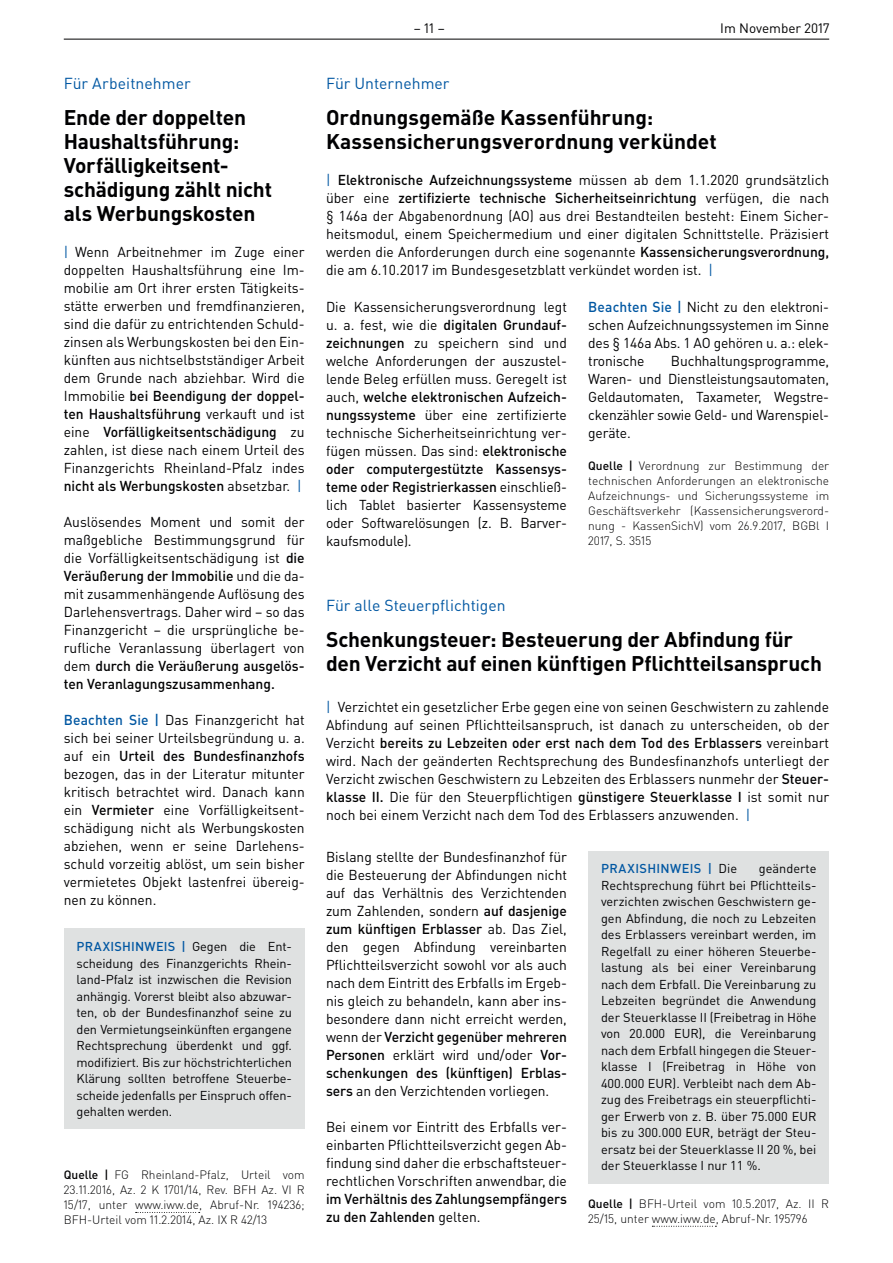
<style>
.page{position:relative;width:893px;height:1263px;background:#fff}
.page>*{position:absolute;margin:0;border:0;box-sizing:border-box;transform-origin:0 0}
.t1{font:700 21px/24px "DIN Pro";letter-spacing:-.01em;color:#000002}
.t2{font:15.75px "DIN Pro";color:#0157a2}
.t3{font:14.25px/18px "DIN Pro";color:#000002;text-align:justify}
.t4{font:500 14.25px/18px "DIN Pro";color:#000002}
.t5{font:13.5px "DIN Pro";color:#000002}
.t6{font:12.75px/16.5px "DIN Pro";letter-spacing:-.01em;color:#000002;text-align:justify}
.t7{font:500 12.75px "DIN Pro";letter-spacing:.03em;color:#0157a2}
.t8{font:300 12px/15px "DIN Pro";color:#000002;text-align:justify}
.s1{color:#0157a2}
.s2{font-weight:500}
.s3{font-weight:500;color:#0157a2}
.s4{font-weight:400}
.s5{font-weight:400;color:#000002}
</style>
<div class="page">
<hr style="left:64px;top:39px;width:765px;height:1px;background:#000002">
<svg style="left:136px;top:1212px;width:64px;height:1px"></svg>
<div style="left:64px;top:929px;width:241px;height:200px;background:#dfe1e1"></div>
<svg style="left:652px;top:1226px;width:64px;height:1px"></svg>
<div style="left:588px;top:851px;width:241px;height:332px;background:#dfe1e1"></div>
<p class="t2" style="left:64px;top:73px;width:128px">Für Arbeitnehmer</p>
<h1 class="t1" style="left:64px;top:105px;width:210px">Ende der doppelten<br>Haushaltsführung:<br>Vorfälligkeitsent&shy;schädigung zählt nicht als Werbungskosten</h1>
<p class="t3" style="left:64px;top:243px;width:242px"><span class="s1">|</span> Wenn Arbeitnehmer im Zuge einer doppelten Haushaltsführung eine Im&shy;mobilie am Ort ihrer ersten Tätigkeits&shy;stätte erwerben und fremdfinanzieren, sind die dafür zu entrichtenden Schuld&shy;zinsen als Werbungskosten bei den Ein&shy;künften aus nichtselbstständiger Arbeit dem Grunde nach abziehbar. Wird die Immobilie <span class="s2">bei Beendigung der doppel&shy;ten Haushaltsführung</span> verkauft und ist eine <span class="s2">Vorfälligkeitsentschädigung</span> zu zahlen, ist diese nach einem Urteil des Finanzgerichts Rheinland-Pfalz indes <span class="s2">nicht als Werbungskosten</span> absetzbar. <span class="s1">|</span></p>
<p class="t3" style="left:64px;top:513px;width:242px">Auslösendes Moment und somit der maßgebliche Bestimmungsgrund für die Vorfälligkeitsentschädigung ist <span class="s2">die Veräußerung der Immobilie</span> und die da&shy;mit zusammenhängende Auflösung des Darlehensvertrags. Daher wird – so das Finanzgericht – die ursprüngliche be&shy;rufliche Veranlassung überlagert von dem <span class="s2">durch die Veräußerung ausgelös&shy;ten Veranlagungszusammenhang.</span></p>
<p class="t3" style="left:64px;top:711px;width:242px"><span class="s3">Beachten Sie |</span> Das Finanzgericht hat sich bei seiner Urteilsbegründung u. a. auf ein <span class="s2">Urteil des Bundesfinanzhofs </span>bezogen, das in der Literatur mitunter kritisch betrachtet wird. Danach kann ein <span class="s2">Vermieter</span> eine Vorfälligkeitsent&shy;schädigung nicht als Werbungskosten abziehen, wenn er seine Darlehens&shy;schuld vorzeitig ablöst, um sein bisher vermietetes Objekt lastenfrei übereig&shy;nen zu können.</p>
<p class="t6" style="left:77px;top:938px;width:217px"><span class="s3">PRAXISHINWEIS |</span> Gegen die Ent&shy;scheidung des Finanzgerichts Rhein&shy;land-Pfalz ist inzwischen die Revision anhängig. Vorerst bleibt also abzuwar&shy;ten, ob der Bundesfinanzhof seine zu den Vermietungseinkünften ergangene Rechtsprechung überdenkt und ggf. modifiziert. Bis zur höchstrichterlichen Klärung sollten betroffene Steuerbe&shy;scheide jedenfalls per Einspruch offen&shy;gehalten werden.</p>
<p class="t8" style="left:64px;top:1167px;width:242px"><span class="s2">Quelle |</span> FG Rheinland-Pfalz, Urteil vom 23.11.2016, Az. 2 K 1701/14, Rev. BFH Az. VI R 15/17, unter www.iww.de, Abruf-Nr. 194236; BFH-Urteil vom 11.2.2014, Az. IX R 42/13</p>
<p class="t5" style="left:414px;top:19px;width:32px">– 11 –</p>
<p class="t5" style="left:720px;top:19px;width:111px">Im November 2017</p>
<p class="t2" style="left:326px;top:73px;width:125px">Für Unternehmer</p>
<h1 class="t1" style="left:326px;top:105px;width:392px">Ordnungsgemäße Kassenführung:<br>Kassensicherungsverordnung verkündet</h1>
<p class="t3" style="left:326px;top:171px;width:505px"><span class="s1">|</span> <span class="s2">Elektronische Aufzeichnungssysteme</span> müssen ab dem 1.1.2020 grundsätzlich über eine <span class="s2">zertifizierte technische Sicherheitseinrichtung</span> verfügen, die nach § 146a der Abgabenordnung (AO) aus drei Bestandteilen besteht: Einem Sicher&shy;heitsmodul, einem Speichermedium und einer digitalen Schnittstelle. Präzisiert werden die Anforderungen durch eine sogenannte <span class="s2">Kassensicherungsverordnung, </span>die am 6.10.2017 im Bundesgesetzblatt verkündet worden ist. <span class="s1">|</span></p>
<p class="t3" style="left:326px;top:298px;width:242px">Die Kassensicherungsverordnung legt u. a. fest, wie die <span class="s2">digitalen Grundauf&shy;zeichnungen</span> zu speichern sind und welche Anforderungen der auszustel&shy;lende Beleg erfüllen muss. Geregelt ist auch, <span class="s2">welche elektronischen Aufzeich&shy;nungssysteme</span> über eine zertifizierte technische Sicherheitseinrichtung ver&shy;fügen müssen. Das sind: <span class="s2">elektronische oder computergestützte Kassensys&shy;teme oder Registrierkassen</span> einschließ&shy;lich Tablet basierter Kassensysteme oder Softwarelösungen (z. B. Barver&shy;kaufsmodule).</p>
<p class="t3" style="left:588px;top:298px;width:242px"><span class="s3">Beachten Sie |</span> Nicht zu den elektroni&shy;schen Aufzeichnungssystemen im Sinne des § 146a Abs. 1 AO gehören u. a.: elek&shy;tronische</p>
<p class="t3" style="left:588px;top:352px;width:242px;text-indent:83px">Buchhaltungsprogramme, Waren- und Dienstleistungsautomaten, Geldautomaten, Taxameter, Wegstre&shy;ckenzähler sowie Geld- und Warenspiel&shy;geräte.</p>
<p class="t8" style="left:588px;top:458px;width:242px"><span class="s2">Quelle |</span> Verordnung zur Bestimmung der technischen Anforderungen an elektronische Aufzeichnungs- und Sicherungssysteme im Geschäftsverkehr (Kassensicherungsverord&shy;nung - KassenSichV) vom 26.9.2017, BGBl I 2017, S. 3515</p>
<p class="t2" style="left:326px;top:595px;width:181px">Für alle Steuerpflichtigen</p>
<h1 class="t1" style="left:326px;top:627px;width:498px">Schenkungsteuer: Besteuerung der Abfindung für den Verzicht auf einen künftigen Pflichtteilsanspruch</h1>
<p class="t3" style="left:326px;top:697px;width:505px"><span class="s1">|</span> Verzichtet ein gesetzlicher Erbe gegen eine von seinen Geschwistern zu zahlende Abfindung auf seinen Pflichtteilsanspruch, ist danach zu unterscheiden, ob der Verzicht <span class="s2">bereits zu Lebzeiten oder erst nach dem Tod des Erblassers</span> vereinbart wird. Nach der geänderten Rechtsprechung des Bundesfinanzhofs unterliegt der Verzicht zwischen Geschwistern zu Lebzeiten des Erblassers nunmehr der <span class="s2">Steuer&shy;klasse II.</span> Die für den Steuerpflichtigen <span class="s2">günstigere Steuerklasse I</span> ist somit nur noch bei einem Verzicht nach dem Tod des Erblassers anzuwenden. <span class="s1">|</span></p>
<p class="t3" style="left:326px;top:847px;width:242px">Bislang stellte der Bundesfinanzhof für die Besteuerung der Abfindungen nicht auf das Verhältnis des Verzichtenden zum Zahlenden, sondern <span class="s2">auf dasjenige zum künftigen Erblasser</span> ab. Das Ziel, den gegen Abfindung vereinbarten Pflichtteilsverzicht sowohl vor als auch nach dem Eintritt des Erbfalls im Ergeb&shy;nis gleich zu behandeln, kann aber ins&shy;besondere dann nicht erreicht werden, wenn der <span class="s2">Verzicht gegenüber mehreren Personen</span> erklärt wird und/oder <span class="s2">Vor&shy;schenkungen des (künftigen) Erblas&shy;sers</span> an den Verzichtenden vorliegen.</p>
<p class="t3" style="left:326px;top:1117px;width:242px">Bei einem vor Eintritt des Erbfalls ver&shy;einbarten Pflichtteilsverzicht gegen Ab&shy;findung sind daher die erbschaftsteuer&shy;rechtlichen Vorschriften anwendbar, die</p>
<p class="t4" style="left:326px;top:1189px;width:242px">im Verhältnis des Zahlungsempfängers zu den Zahlenden <span class="s4">gelten.</span></p>
<p class="t7" style="left:601px;top:860px;width:138px">PRAXISHINWEIS | <span class="s5">Die</span></p>
<p class="t6" style="left:601px;top:860px;width:217px;text-indent:158px">geänderte Rechtsprechung führt bei Pflichtteils&shy;verzichten zwischen Geschwistern ge&shy;gen Abfindung, die noch zu Lebzeiten des Erblassers vereinbart werden, im Regelfall zu einer höheren Steuerbe&shy;lastung als bei einer Vereinbarung nach dem Erbfall. Die Vereinbarung zu Lebzeiten begründet die Anwendung der Steuerklasse II (Freibetrag in Höhe von 20.000 EUR), die Vereinbarung nach dem Erbfall hingegen die Steuer&shy;klasse I (Freibetrag in Höhe von 400.000 EUR). Verbleibt nach dem Ab&shy;zug des Freibetrags ein steuerpflichti&shy;ger Erwerb von z. B. über 75.000 EUR bis zu 300.000 EUR, beträgt der Steu&shy;ersatz bei der Steuerklasse II 20 %, bei der Steuerklasse I nur 11 %.</p>
<p class="t8" style="left:588px;top:1196px;width:242px"><span class="s2">Quelle |</span> BFH-Urteil vom 10.5.2017, Az. II R<br>25/15, unter www.iww.de, Abruf-Nr. 195796</p>
</div>
